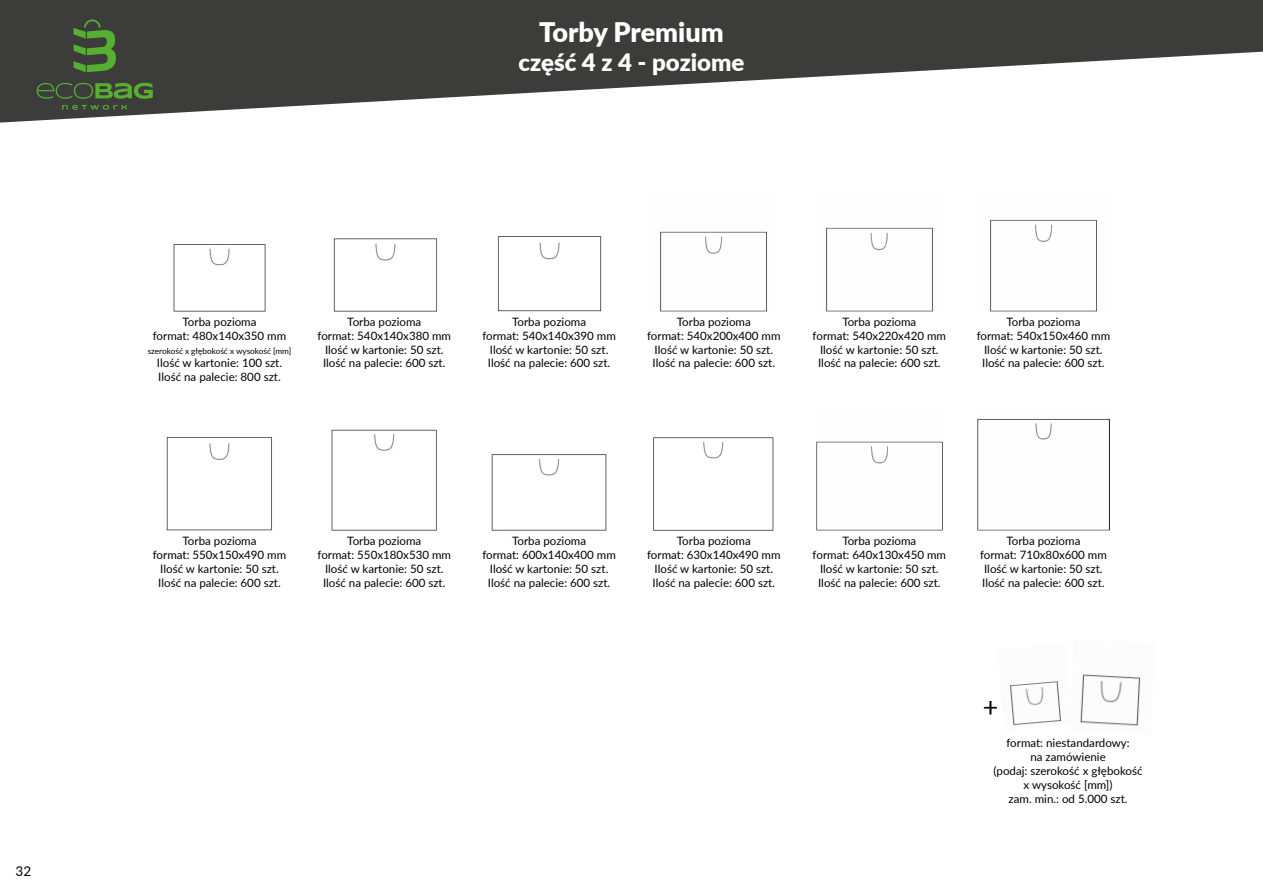
<style>
.page{position:relative;width:1263px;height:893px;background:#fff}
.page>*{position:absolute;margin:0;border:0;box-sizing:border-box;transform-origin:0 0}
.t1{font:900 27px "Lato";color:#fff}
.t2{font:27px "Lato";color:#000}
.t3{font:900 24px "Lato";color:#fff}
.t4{font:13.5px "Lato";color:#000}
.t5{font:11.55px/13.8px "Lato";color:#000;text-align:center}
.t6{font:8.25px "Lato";color:#000}
</style>
<div class="page">
<svg style="left:0;top:0;width:1263px;height:123px;fill:#3c3c3b"></svg>
<svg style="left:62px;top:105px;width:65px;height:5px"></svg>
<svg style="left:37px;top:83px;width:116px;height:16px;background:#466a36"></svg>
<svg style="left:74px;top:19px;width:42px;height:53px;background:#476f36"></svg>
<img style="left:173px;top:244px;width:93px;height:68px">
<img style="left:333px;top:238px;width:104px;height:74px">
<img style="left:660px;top:231px;width:107px;height:81px">
<img style="left:826px;top:227px;width:107px;height:85px">
<img style="left:497px;top:236px;width:105px;height:76px">
<img style="left:990px;top:220px;width:107px;height:92px">
<img style="left:166px;top:437px;width:106px;height:94px">
<img style="left:331px;top:429px;width:106px;height:102px">
<img style="left:653px;top:437px;width:121px;height:94px">
<img style="left:816px;top:441px;width:127px;height:90px">
<img style="left:491px;top:454px;width:116px;height:77px">
<img style="left:977px;top:419px;width:132px;height:112px">
<img style="left:1010px;top:681px;width:51px;height:45px">
<img style="left:1080px;top:674px;width:61px;height:52px">
<p class="t4" style="left:16px;top:861px;width:17px">32</p>
<h1 class="t1" style="left:539px;top:12px;width:186px">Torby Premium</h1>
<h2 class="t3" style="left:518px;top:44px;width:228px">część 4 z 4 - poziome</h2>
<p class="t5" style="left:153px;top:314px;width:135px">Torba pozioma<br>format: 480x140x350 mm</p>
<p class="t6" style="left:148px;top:345px;width:145px">szerokość x głębokość x wysokość [mm]</p>
<p class="t5" style="left:157px;top:356px;width:127px;text-align:left">Ilość w kartonie: 100 szt.<br>Ilość na palecie: 800 szt.</p>
<p class="t5" style="left:318px;top:314px;width:135px">Torba pozioma<br>format: 540x140x380 mm<br>Ilość w kartonie: 50 szt.<br>Ilość na palecie: 600 szt.</p>
<p class="t5" style="left:647px;top:314px;width:135px">Torba pozioma<br>format: 540x200x400 mm<br>Ilość w kartonie: 50 szt.<br>Ilość na palecie: 600 szt.</p>
<p class="t5" style="left:812px;top:314px;width:135px">Torba pozioma<br>format: 540x220x420 mm<br>Ilość w kartonie: 50 szt.<br>Ilość na palecie: 600 szt.</p>
<p class="t5" style="left:482px;top:314px;width:135px">Torba pozioma<br>format: 540x140x390 mm<br>Ilość w kartonie: 50 szt.<br>Ilość na palecie: 600 szt.</p>
<p class="t5" style="left:977px;top:314px;width:135px">Torba pozioma<br>format: 540x150x460 mm<br>Ilość w kartonie: 50 szt.<br>Ilość na palecie: 600 szt.</p>
<p class="t5" style="left:153px;top:534px;width:135px">Torba pozioma<br>format: 550x150x490 mm<br>Ilość w kartonie: 50 szt.<br>Ilość na palecie: 600 szt.</p>
<p class="t5" style="left:318px;top:534px;width:135px">Torba pozioma<br>format: 550x180x530 mm<br>Ilość w kartonie: 50 szt.<br>Ilość na palecie: 600 szt.</p>
<p class="t5" style="left:647px;top:534px;width:135px">Torba pozioma<br>format: 630x140x490 mm<br>Ilość w kartonie: 50 szt.<br>Ilość na palecie: 600 szt.</p>
<p class="t5" style="left:812px;top:534px;width:135px">Torba pozioma<br>format: 640x130x450 mm<br>Ilość w kartonie: 50 szt.<br>Ilość na palecie: 600 szt.</p>
<p class="t5" style="left:482px;top:534px;width:135px">Torba pozioma<br>format: 600x140x400 mm<br>Ilość w kartonie: 50 szt.<br>Ilość na palecie: 600 szt.</p>
<p class="t5" style="left:980px;top:534px;width:128px">Torba pozioma<br>format: 710x80x600 mm<br>Ilość w kartonie: 50 szt.<br>Ilość na palecie: 600 szt.</p>
<h1 class="t2" style="left:983px;top:688px;width:17px">+</h1>
<p class="t5" style="left:993px;top:736px;width:151px">format: niestandardowy:<br>na zamówienie<br>(podaj: szerokość x głębokość x wysokość [mm])<br>zam. min.: od 5.000 szt.</p>
</div>
